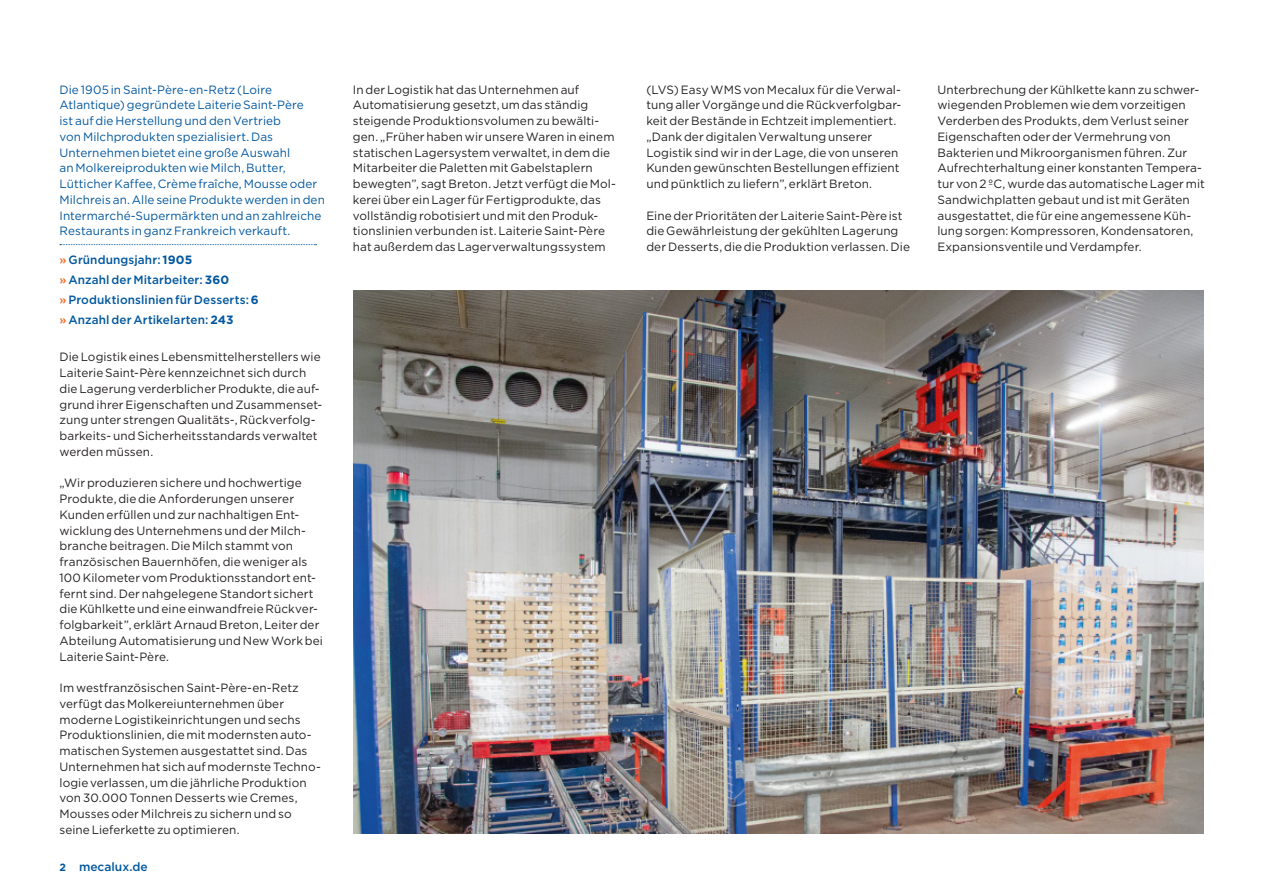
<style>
.page{position:relative;width:1263px;height:893px;background:#fff}
.page>*{position:absolute;margin:0;border:0;box-sizing:border-box;transform-origin:0 0}
.t1{font:12px/15.8px "Gotham";letter-spacing:.005em;color:#231f20}
.t2{font:12px/15.8px "Gotham";letter-spacing:.005em;color:#01579f}
.t3{font:500 12px/20px "Gotham";letter-spacing:.01em;color:#01579f}
.s1{color:#f36421}
.s2{font-weight:700}
.s3{font-weight:700;font-size:10.5px}
</style>
<div class="page">
<svg style="left:60px;top:244px;width:257px;height:1px"></svg>
<img style="left:353px;top:290px;width:850px;height:544px">
<p class="t2" style="left:60px;top:81px;width:267px">Die 1905 in Saint-Père-en-Retz (Loire Atlantique) gegründete Laiterie Saint-Père<br>ist auf die Herstellung und den Vertrieb<br>von Milchprodukten spezialisiert. Das Unternehmen bietet eine große Auswahl<br>an Molkereiprodukten wie Milch, Butter, Lütticher Kaffee, Crème fraîche, Mousse oder Milchreis an. Alle seine Produkte werden in den Intermarché-Supermärkten und an zahlreiche Restaurants in ganz Frankreich verkauft.</p>
<p class="t3" style="left:60px;top:249px;width:201px"><span class="s1">»</span> Gründungsjahr: <span class="s2">1905<br></span><span class="s1">»</span> Anzahl der Mitarbeiter: <span class="s2">360<br></span><span class="s1">»</span> Produktionslinien für Desserts: <span class="s2">6 </span><span class="s1">»</span> Anzahl der Artikelarten: <span class="s2">243</span></p>
<p class="t1" style="left:60px;top:349px;width:264px">Die Logistik eines Lebensmittelherstellers wie Laiterie Saint-Père kennzeichnet sich durch die Lagerung verderblicher Produkte, die auf&shy;grund ihrer Eigenschaften und Zusammenset&shy;zung unter strengen Qualitäts-, Rückverfolg&shy;barkeits- und Sicherheitsstandards verwaltet werden müssen.</p>
<p class="t1" style="left:60px;top:475px;width:265px">„Wir produzieren sichere und hochwertige Produkte, die die Anforderungen unserer Kunden erfüllen und zur nachhaltigen Ent&shy;wicklung des Unternehmens und der Milch&shy;branche beitragen. Die Milch stammt von französischen Bauernhöfen, die weniger als 100 Kilometer vom Produktionsstandort ent&shy;fernt sind. Der nahgelegene Standort sichert die Kühlkette und eine einwandfreie Rückver&shy;folgbarkeit”, erklärt Arnaud Breton, Leiter der Abteilung Automatisierung und New Work bei Laiterie Saint-Père.</p>
<p class="t1" style="left:60px;top:680px;width:263px">Im westfranzösischen Saint-Père-en-Retz verfügt das Molkereiunternehmen über moderne Logistikeinrichtungen und sechs Produktionslinien, die mit modernsten auto&shy;matischen Systemen ausgestattet sind. Das Unternehmen hat sich auf modernste Techno&shy;logie verlassen, um die jährliche Produktion von 30.000 Tonnen Desserts wie Cremes, Mousses oder Milchreis zu sichern und so seine Lieferkette zu optimieren.</p>
<p class="t3" style="left:60px;top:856px;width:90px"><span class="s3">2</span> mecalux.de</p>
<p class="t1" style="left:353px;top:81px;width:264px">In der Logistik hat das Unternehmen auf Automatisierung gesetzt, um das ständig steigende Produktionsvolumen zu bewälti&shy;gen. „Früher haben wir unsere Waren in einem statischen Lagersystem verwaltet, in dem die Mitarbeiter die Paletten mit Gabelstaplern bewegten”, sagt Breton. Jetzt verfügt die Mol&shy;kerei über ein Lager für Fertigprodukte, das vollständig robotisiert und mit den Produk&shy;tionslinien verbunden ist. Laiterie Saint-Père hat außerdem das Lagerverwaltungssystem</p>
<p class="t1" style="left:646px;top:81px;width:256px">(LVS) Easy WMS von Mecalux für die Verwal&shy;tung aller Vorgänge und die Rückverfolgbar&shy;keit der Bestände in Echtzeit implementiert. „Dank der digitalen Verwaltung unserer Logistik sind wir in der Lage, die von unseren Kunden gewünschten Bestellungen effizient und pünktlich zu liefern”, erklärt Breton.</p>
<p class="t1" style="left:646px;top:207px;width:265px">Eine der Prioritäten der Laiterie Saint-Père ist die Gewährleistung der gekühlten Lagerung der Desserts, die die Produktion verlassen. Die</p>
<p class="t1" style="left:937px;top:81px;width:269px">Unterbrechung der Kühlkette kann zu schwer&shy;wiegenden Problemen wie dem vorzeitigen Verderben des Produkts, dem Verlust seiner Eigenschaften oder der Vermehrung von Bakterien und Mikroorganismen führen. Zur Aufrechterhaltung einer konstanten Tempera&shy;tur von 2 ºC, wurde das automatische Lager mit Sandwichplatten gebaut und ist mit Geräten ausgestattet, die für eine angemessene Küh&shy;lung sorgen: Kompressoren, Kondensatoren, Expansionsventile und Verdampfer.</p>
</div>
